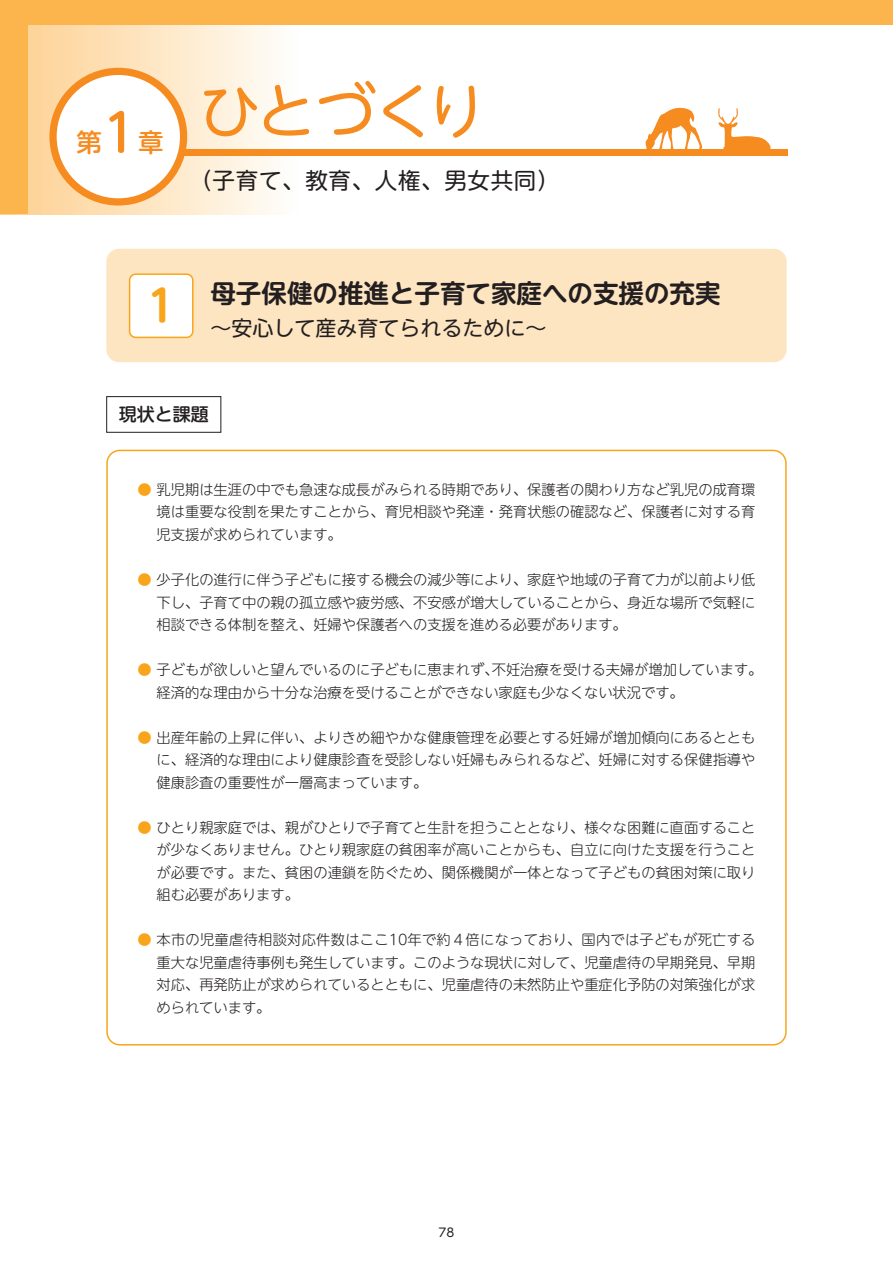
<style>
.page{position:relative;width:893px;height:1263px;background:#fff}
.page>*{position:absolute;margin:0;border:0;box-sizing:border-box;transform-origin:0 0}
.t1{font:60px "UD Shin M Go Pro";letter-spacing:-.04em;color:#f68b1f}
.t2{font:700 25.5px "UD Shin M Go Pro De";color:#231f20}
.t3{font:500 25.5px "UD Shin M Go Pro";color:#f68b1f}
.t4{font:22.5px "UD Shin M Go Pro";letter-spacing:.03em;color:#231f20}
.t5{font:21px "UD Shin M Go Pro";color:#231f20}
.t6{font:500 18px "UD Shin M Go Pro";color:#231f20}
.t7{font:300 14.25px/22.5px "UD Shin M Go Pro";color:#231f20;text-align:justify}
.t8{font:12px "UD Shin Go NT Pro";color:#231f20}
.s1{font-size:51px}
.s2{color:#f9a51b}
</style>
<div class="page">
<svg style="left:28px;top:25px;width:675px;height:189px"></svg>
<div style="left:0;top:0;width:28px;height:214px;background:#fcb54c"></div>
<div style="left:71px;top:149px;width:716px;height:7px;background:#f68b1f"></div>
<div style="left:49px;top:68px;width:138px;height:138px;background:#f68b1f;border-radius:50%"></div>
<div style="left:57px;top:75px;width:123px;height:123px;background:#fff;border-radius:50%"></div>
<div style="left:0;top:0;width:893px;height:25px;background:#fcb54c"></div>
<svg style="left:718px;top:108px;width:53px;height:41px"></svg>
<svg style="left:645px;top:107px;width:57px;height:42px"></svg>
<div style="left:106px;top:249px;width:681px;height:113px;background:#fee5c1;border-radius:13px"></div>
<div style="left:130px;top:274px;width:63px;height:63px;background:#fff;border-radius:6px"></div>
<div style="left:129px;top:273px;width:65px;height:65px;border:2px solid #f9a51b;border-radius:6px"></div>
<div style="left:106px;top:396px;width:115px;height:37px;border:1px solid #231f20"></div>
<h2 class="t3" style="left:77px;top:122px;width:88px">第<span class="s1">1</span>章</h2>
<h1 class="t1" style="left:200px;top:63px;width:288px">ひとづくり</h1>
<h3 class="t4" style="left:189px;top:163px;width:372px">（子育て、教育、人権、男女共同）</h3>
<h2 class="t2" style="left:210px;top:273px;width:511px">母子保健の推進と子育て家庭への支援の充実</h2>
<h3 class="t5" style="left:147px;top:310px;width:401px"><sup>1</sup> ～安心して産み育てられるために～</h3>
<p class="t6" style="left:119px;top:400px;width:91px">現状と課題</p>
<p class="t7" style="left:157px;top:478px;width:600px;text-indent:-19px"><span class="s2">●</span> 乳児期は生涯の中でも急速な成長がみられる時期であり、保護者の関わり方など乳児の成育環境は重要な役割を果たすことから、育児相談や発達・発育状態の確認など、保護者に対する育児支援が求められています。</p>
<p class="t7" style="left:157px;top:568px;width:600px;text-indent:-19px"><span class="s2">●</span> 少子化の進行に伴う子どもに接する機会の減少等により、家庭や地域の子育て力が以前より低下し、子育て中の親の孤立感や疲労感、不安感が増大していることから、身近な場所で気軽に相談できる体制を整え、妊婦や保護者への支援を進める必要があります。</p>
<p class="t7" style="left:157px;top:658px;width:607px;text-indent:-19px"><span class="s2">●</span> 子どもが欲しいと望んでいるのに子どもに恵まれず、不妊治療を受ける夫婦が増加しています。経済的な理由から十分な治療を受けることができない家庭も少なくない状況です。</p>
<p class="t7" style="left:157px;top:725px;width:600px;text-indent:-19px"><span class="s2">●</span> 出産年齢の上昇に伴い、よりきめ細やかな健康管理を必要とする妊婦が増加傾向にあるとともに、経済的な理由により健康診査を受診しない妊婦もみられるなど、妊婦に対する保健指導や健康診査の重要性が一層高まっています。</p>
<p class="t7" style="left:157px;top:815px;width:600px;text-indent:-19px"><span class="s2">●</span> ひとり親家庭では、親がひとりで子育てと生計を担うこととなり、様々な困難に直面することが少なくありません。ひとり親家庭の貧困率が高いことからも、自立に向けた支援を行うことが必要です。また、貧困の連鎖を防ぐため、関係機関が一体となって子どもの貧困対策に取り組む必要があります。</p>
<p class="t7" style="left:157px;top:928px;width:600px;text-indent:-19px"><span class="s2">●</span> 本市の児童虐待相談対応件数はここ10年で約４倍になっており、国内では子どもが死亡する重大な児童虐待事例も発生しています。このような現状に対して、児童虐待の早期発見、早期対応、再発防止が求められているとともに、児童虐待の未然防止や重症化予防の対策強化が求められています。</p>
<p class="t8" style="left:439px;top:1223px;width:17px">78</p>
</div>
